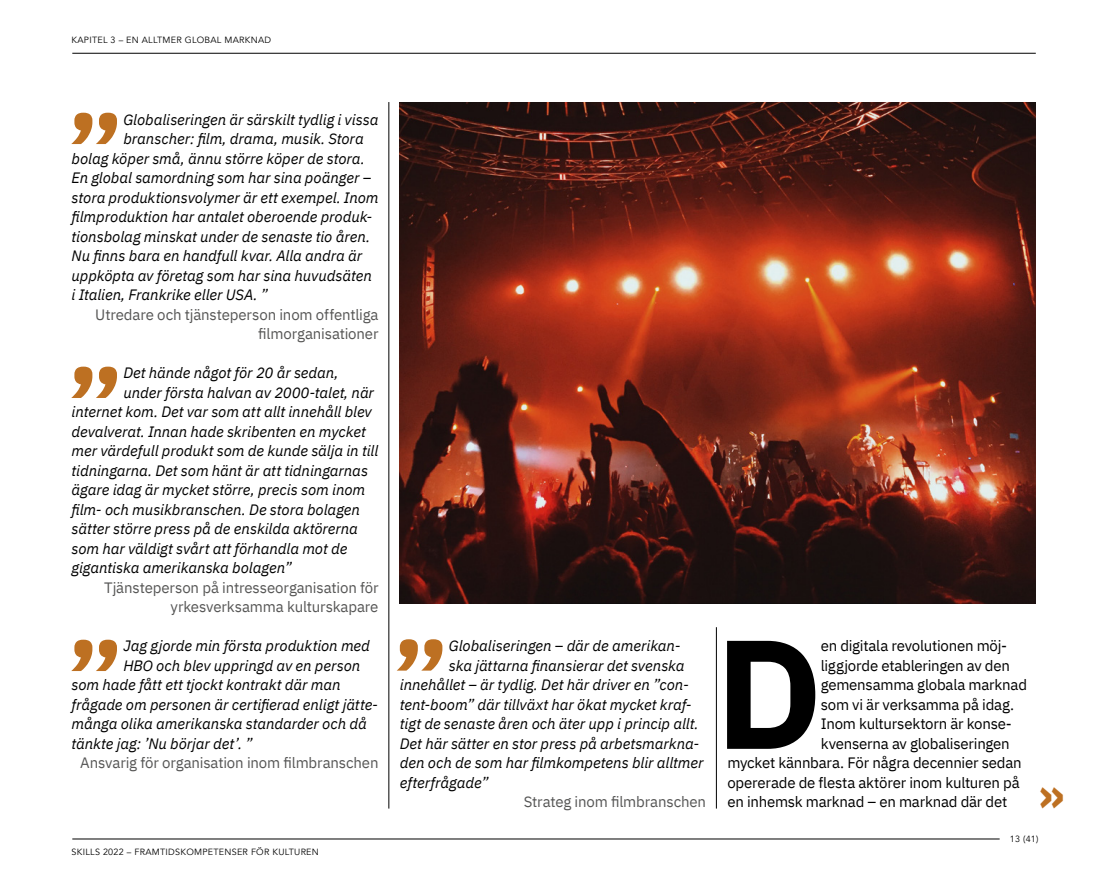
<style>
.page{position:relative;width:1106px;height:893px;background:#fff}
.page>*{position:absolute;margin:0;border:0;box-sizing:border-box;transform-origin:0 0}
.t1{font:700 154.65px "IBM Plex Sans";color:#000}
.t2{font:700 104.55px "IBM Plex Sans";color:#bd7022}
.t3{font:700 47.55px "IBM Plex Sans";color:#bd7022}
.t4{font:italic 15px "IBM Plex Sans";letter-spacing:-.005em;color:#000}
.t5{font:15px "IBM Plex Sans";letter-spacing:-.015em;color:#000}
.t6{font:15px/19.5px "IBM Plex Sans";letter-spacing:-.01em;color:#565655;text-align:right}
.t7{font:9px "Avenir";letter-spacing:.03em;color:#000}
</style>
<div class="page">
<hr style="left:388px;top:102px;width:1px;height:707px;background:#000">
<hr style="left:716px;top:627px;width:1px;height:182px;background:#000">
<img style="left:400px;top:102px;width:635px;height:502px">
<hr style="left:72px;top:839px;width:927px;height:1px;background:#000">
<hr style="left:72px;top:53px;width:963px;height:1px;background:#000">
<p class="t7" style="left:72px;top:35px;width:201px">KAPITEL 3 – EN ALLTMER GLOBAL MARKNAD</p>
<h2 class="t2" style="left:68px;top:71px;width:57px">”</h2>
<p class="t4" style="left:123px;top:108px;width:257px">Globaliseringen är särskilt tydlig i vissa</p>
<p class="t4" style="left:123px;top:127px;width:242px">branscher: film, drama, musik. Stora</p>
<p class="t4" style="left:72px;top:147px;width:295px">bolag köper små, ännu större köper de stora.</p>
<p class="t4" style="left:72px;top:166px;width:301px">En global samordning som har sina poänger –</p>
<p class="t4" style="left:72px;top:186px;width:308px">stora produktionsvolymer är ett exempel. Inom</p>
<p class="t4" style="left:72px;top:205px;width:302px">filmproduktion har antalet oberoende produk-</p>
<p class="t4" style="left:72px;top:225px;width:300px">tionsbolag minskat under de senaste tio åren.</p>
<p class="t4" style="left:72px;top:244px;width:292px">Nu finns bara en handfull kvar. Alla andra är</p>
<p class="t4" style="left:72px;top:264px;width:302px">uppköpta av företag som har sina huvudsäten</p>
<p class="t4" style="left:72px;top:283px;width:198px">i Italien, Frankrike eller USA. ”</p>
<p class="t6" style="left:95px;top:303px;width:285px">Utredare och tjänsteperson inom offentliga filmorganisationer</p>
<p class="t4" style="left:123px;top:361px;width:217px">Det hände något för 20 år sedan,</p>
<p class="t4" style="left:123px;top:381px;width:252px">under första halvan av 2000-talet, när</p>
<p class="t4" style="left:72px;top:400px;width:302px">internet kom. Det var som att allt innehåll blev</p>
<p class="t4" style="left:72px;top:420px;width:296px">devalverat. Innan hade skribenten en mycket</p>
<p class="t4" style="left:72px;top:439px;width:308px">mer värdefull produkt som de kunde sälja in till</p>
<p class="t4" style="left:72px;top:459px;width:298px">tidningarna. Det som hänt är att tidningarnas</p>
<p class="t4" style="left:72px;top:478px;width:295px">ägare idag är mycket större, precis som inom</p>
<p class="t4" style="left:72px;top:498px;width:290px">film- och musikbranschen. De stora bolagen</p>
<p class="t4" style="left:72px;top:517px;width:288px">sätter större press på de enskilda aktörerna</p>
<p class="t4" style="left:72px;top:537px;width:277px">som har väldigt svårt att förhandla mot de</p>
<p class="t4" style="left:72px;top:556px;width:222px">gigantiska amerikanska bolagen”</p>
<p class="t6" style="left:104px;top:576px;width:276px">Tjänsteperson på intresseorganisation för yrkesverksamma kulturskapare</p>
<p class="t4" style="left:123px;top:634px;width:248px">Jag gjorde min första produktion med</p>
<p class="t4" style="left:123px;top:654px;width:238px">HBO och blev uppringd av en person</p>
<p class="t4" style="left:72px;top:673px;width:271px">som hade fått ett tjockt kontrakt där man</p>
<p class="t4" style="left:72px;top:693px;width:308px">frågade om personen är certifierad enligt jätte-</p>
<p class="t4" style="left:72px;top:712px;width:297px">många olika amerikanska standarder och då</p>
<p class="t4" style="left:72px;top:732px;width:182px">tänkte jag: ’Nu börjar det’. ”</p>
<p class="t6" style="left:80px;top:752px;width:300px">Ansvarig för organisation inom filmbranschen</p>
<h2 class="t2" style="left:68px;top:325px;width:57px">”</h2>
<h2 class="t2" style="left:68px;top:598px;width:57px">”</h2>
<h2 class="t2" style="left:393px;top:597px;width:57px">”</h2>
<p class="t4" style="left:449px;top:634px;width:233px">Globaliseringen – där de amerikan-</p>
<p class="t4" style="left:449px;top:654px;width:237px">ska jättarna finansierar det svenska</p>
<p class="t4" style="left:400px;top:673px;width:290px">innehållet – är tydlig. Det här driver en ”con-</p>
<p class="t4" style="left:400px;top:693px;width:293px">tent-boom” där tillväxt har ökat mycket kraf-</p>
<p class="t4" style="left:400px;top:712px;width:300px">tigt de senaste åren och äter upp i princip allt.</p>
<p class="t4" style="left:400px;top:732px;width:301px">Det här sätter en stor press på arbetsmarkna-</p>
<p class="t4" style="left:400px;top:751px;width:305px">den och de som har filmkompetens blir alltmer</p>
<p class="t4" style="left:400px;top:771px;width:90px">efterfrågade”</p>
<p class="t6" style="left:523px;top:791px;width:184px">Strateg inom filmbranschen</p>
<p class="t7" style="left:72px;top:847px;width:249px">SKILLS 2022 – FRAMTIDSKOMPETENSER FÖR KULTUREN</p>
<h1 class="t1" style="left:715px;top:571px;width:109px">D</h1>
<p class="t5" style="left:820px;top:634px;width:188px">en digitala revolutionen möj-</p>
<p class="t5" style="left:820px;top:654px;width:191px">liggjorde etableringen av den</p>
<p class="t5" style="left:820px;top:673px;width:208px">gemensamma globala marknad</p>
<p class="t5" style="left:820px;top:693px;width:195px">som vi är verksamma på idag.</p>
<p class="t5" style="left:820px;top:712px;width:193px">Inom kultursektorn är konse-</p>
<p class="t5" style="left:820px;top:732px;width:190px">kvenserna av globaliseringen</p>
<p class="t5" style="left:727px;top:751px;width:296px">mycket kännbara. För några decennier sedan</p>
<p class="t5" style="left:727px;top:771px;width:294px">opererade de flesta aktörer inom kulturen på</p>
<p class="t5" style="left:727px;top:790px;width:281px">en inhemsk marknad – en marknad där det</p>
<h3 class="t3" style="left:1038px;top:756px;width:28px">»</h3>
<p class="t7" style="left:1009px;top:833px;width:30px">13 (41)</p>
</div>
